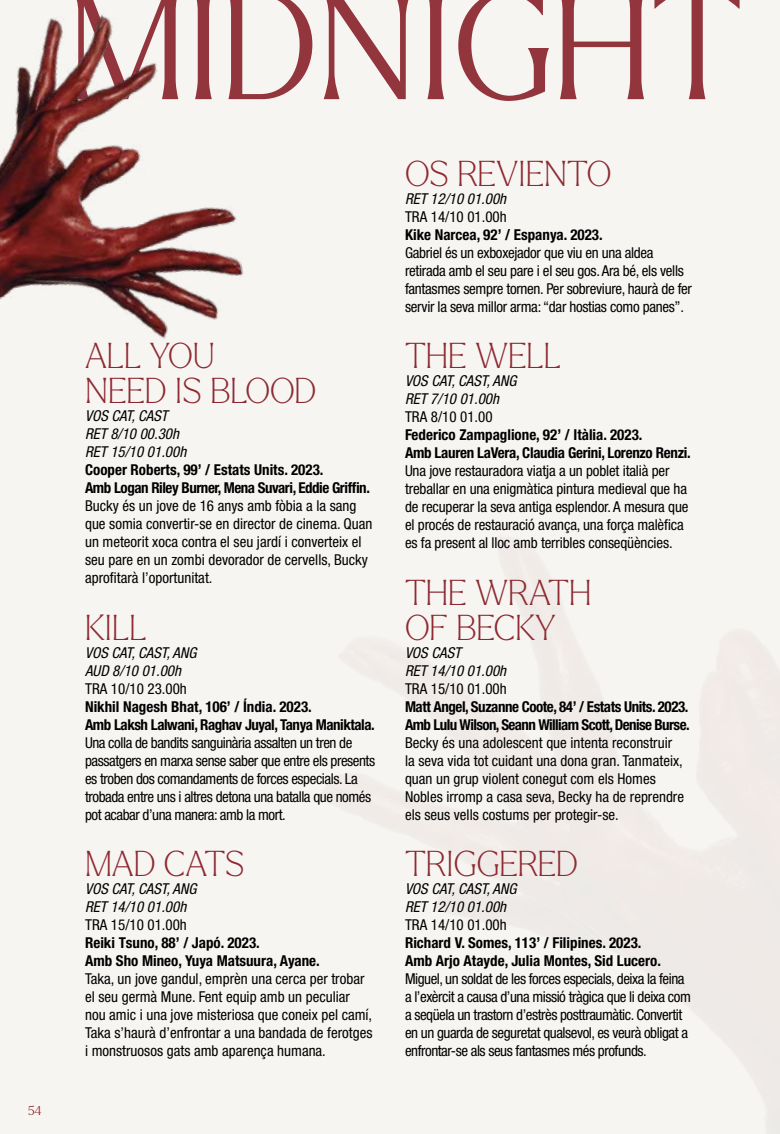
<style>
.page{position:relative;width:780px;height:1134px;background:#f7f5f2}
.page>*{position:absolute;margin:0;border:0;box-sizing:border-box;transform-origin:0 0}
.t1{font:300 150px "Larken";color:#8d2931}
.TITULO{font:100 35px/35px "Larken";letter-spacing:-.005em;color:#8d2931}
.Texto{font:condensed 15px/18px "Helvetica Neue LT Std";letter-spacing:-.01em;color:#000}
.Texto-2{font:condensed 15px/18px "Helvetica Neue LT Std";letter-spacing:-.03em;color:#000}
.FICHA_TECNICA{font:italic condensed 15px "Helvetica Neue LT Std";color:#000}
.AUTOR-DURACION{font:700 condensed 15px/18px "Helvetica Neue LT Std";letter-spacing:-.03em;color:#000}
.AUTOR-DURACION-2{font:700 condensed 15px/18px "Helvetica Neue LT Std";color:#000}
.AUTOR-DURACION-3{font:700 condensed 15px/18px "Helvetica Neue LT Std";letter-spacing:-.04em;color:#000}
.AUTOR-DURACION-4{font:700 condensed 15px/18px "Helvetica Neue LT Std";letter-spacing:-.02em;color:#000}
.t2{font:300 12.5px "Larken";color:#8d2931}
</style>
<div class="page">
<img style="left:0;top:14px;width:244px;height:325px">
<p class="t2" style="left:28px;top:1102px;width:15px">54</p>
<h1 class="t1" style="left:67px;top:-54px;width:676px">MIDNIGHT</h1>
<p class="TITULO" style="left:85px;top:337px;width:233px">ALL YOU<br>NEED IS BLOOD</p>
<p class="FICHA_TECNICA" style="left:85px;top:407px;width:84px">VOS CAT, CAST</p>
<p class="FICHA_TECNICA" style="left:85px;top:425px;width:95px">RET 8/10 00.30h</p>
<p class="FICHA_TECNICA" style="left:85px;top:443px;width:103px">RET 15/10 01.00h</p>
<p class="AUTOR-DURACION" style="left:85px;top:461px;width:286px">Cooper Roberts, 99’ / Estats Units. 2023.<br>Amb Logan Riley Burner, Mena Suvari, Eddie Griffin.</p>
<p class="Texto" style="left:85px;top:497px;width:289px">Bucky és un jove de 16 anys amb fòbia a la sang que somia convertir-se en director de cinema. Quan un meteorit xoca contra el seu jardí i converteix el seu pare en un zombi devorador de cervells, Bucky aprofitarà l’oportunitat.</p>
<p class="TITULO" style="left:85px;top:608px;width:63px">KILL</p>
<p class="FICHA_TECNICA" style="left:85px;top:644px;width:113px">VOS CAT, CAST, ANG</p>
<p class="FICHA_TECNICA" style="left:85px;top:662px;width:97px">AUD 8/10 01.00h</p>
<p class="Texto" style="left:85px;top:679px;width:103px">TRA 10/10 23.00h</p>
<p class="AUTOR-DURACION" style="left:85px;top:697px;width:291px">Nikhil Nagesh Bhat, 106’ / Índia. 2023.<br>Amb Laksh Lalwani, Raghav Juyal, Tanya Maniktala.</p>
<p class="Texto-2" style="left:85px;top:733px;width:291px">Una colla de bandits sanguinària assalten un tren de passatgers en marxa sense saber que entre els presents es troben dos comandaments de forces especials. La trobada entre uns i altres detona una batalla que només pot acabar d’una manera: amb la mort.</p>
<p class="TITULO" style="left:85px;top:844px;width:161px">MAD CATS</p>
<p class="FICHA_TECNICA" style="left:85px;top:880px;width:113px">VOS CAT, CAST, ANG</p>
<p class="FICHA_TECNICA" style="left:85px;top:898px;width:103px">RET 14/10 01.00h</p>
<p class="Texto" style="left:85px;top:916px;width:103px">TRA 15/10 01.00h</p>
<p class="AUTOR-DURACION-2" style="left:85px;top:933px;width:236px">Reiki Tsuno, 88’ / Japó. 2023.<br>Amb Sho Mineo, Yuya Matsuura, Ayane.</p>
<p class="Texto" style="left:85px;top:970px;width:289px">Taka, un jove gandul, emprèn una cerca per trobar el seu germà Mune. Fent equip amb un peculiar nou amic i una jove misteriosa que coneix pel camí, Taka s’haurà d’enfrontar a una bandada de ferotges i monstruosos gats amb aparença humana.</p>
<p class="TITULO" style="left:405px;top:154px;width:208px">OS REVIENTO</p>
<p class="FICHA_TECNICA" style="left:405px;top:190px;width:103px">RET 12/10 01.00h</p>
<p class="Texto" style="left:405px;top:208px;width:103px">TRA 14/10 01.00h</p>
<p class="AUTOR-DURACION-2" style="left:405px;top:226px;width:199px">Kike Narcea, 92’ / Espanya. 2023.</p>
<p class="Texto" style="left:405px;top:244px;width:288px">Gabriel és un exboxejador que viu en una aldea retirada amb el seu pare i el seu gos. Ara bé, els vells fantasmes sempre tornen. Per sobreviure, haurà de fer servir la seva millor arma: “dar hostias como panes”.</p>
<p class="TITULO" style="left:405px;top:337px;width:157px">THE WELL</p>
<p class="FICHA_TECNICA" style="left:405px;top:372px;width:113px">VOS CAT, CAST, ANG</p>
<p class="FICHA_TECNICA" style="left:405px;top:390px;width:95px">RET 7/10 01.00h</p>
<p class="Texto" style="left:405px;top:408px;width:89px">TRA 8/10 01.00</p>
<p class="AUTOR-DURACION-4" style="left:405px;top:426px;width:287px">Federico Zampaglione, 92’ / Itàlia. 2023.<br>Amb Lauren LaVera, Claudia Gerini, Lorenzo Renzi.</p>
<p class="Texto" style="left:405px;top:462px;width:285px">Una jove restauradora viatja a un poblet italià per treballar en una enigmàtica pintura medieval que ha de recuperar la seva antiga esplendor. A mesura que el procés de restauració avança, una força malèfica es fa present al lloc amb terribles conseqüències.</p>
<p class="TITULO" style="left:405px;top:573px;width:188px">THE WRATH<br>OF BECKY</p>
<p class="FICHA_TECNICA" style="left:405px;top:644px;width:58px">VOS CAST</p>
<p class="FICHA_TECNICA" style="left:405px;top:662px;width:103px">RET 14/10 01.00h</p>
<p class="Texto" style="left:405px;top:679px;width:103px">TRA 15/10 01.00h</p>
<p class="AUTOR-DURACION-3" style="left:405px;top:697px;width:286px">Matt Angel, Suzanne Coote, 84’ / Estats Units. 2023.<br>Amb Lulu Wilson, Seann William Scott, Denise Burse.</p>
<p class="Texto" style="left:405px;top:733px;width:280px">Becky és una adolescent que intenta reconstruir la seva vida tot cuidant una dona gran. Tanmateix, quan un grup violent conegut com els Homes Nobles irromp a casa seva, Becky ha de reprendre els seus vells costums per protegir-se.</p>
<p class="TITULO" style="left:405px;top:844px;width:174px">TRIGGERED</p>
<p class="FICHA_TECNICA" style="left:405px;top:880px;width:113px">VOS CAT, CAST, ANG</p>
<p class="FICHA_TECNICA" style="left:405px;top:898px;width:103px">RET 12/10 01.00h</p>
<p class="Texto" style="left:405px;top:916px;width:103px">TRA 14/10 01.00h</p>
<p class="AUTOR-DURACION-2" style="left:405px;top:933px;width:257px">Richard V. Somes, 113’ / Filipines. 2023.<br>Amb Arjo Atayde, Julia Montes, Sid Lucero.</p>
<p class="Texto-2" style="left:405px;top:970px;width:287px">Miguel, un soldat de les forces especials, deixa la feina a l’exèrcit a causa d’una missió tràgica que li deixa com a seqüela un trastorn d’estrès posttraumàtic. Convertit en un guarda de seguretat qualsevol, es veurà obligat a enfrontar-se als seus fantasmes més profunds.</p>
</div>
